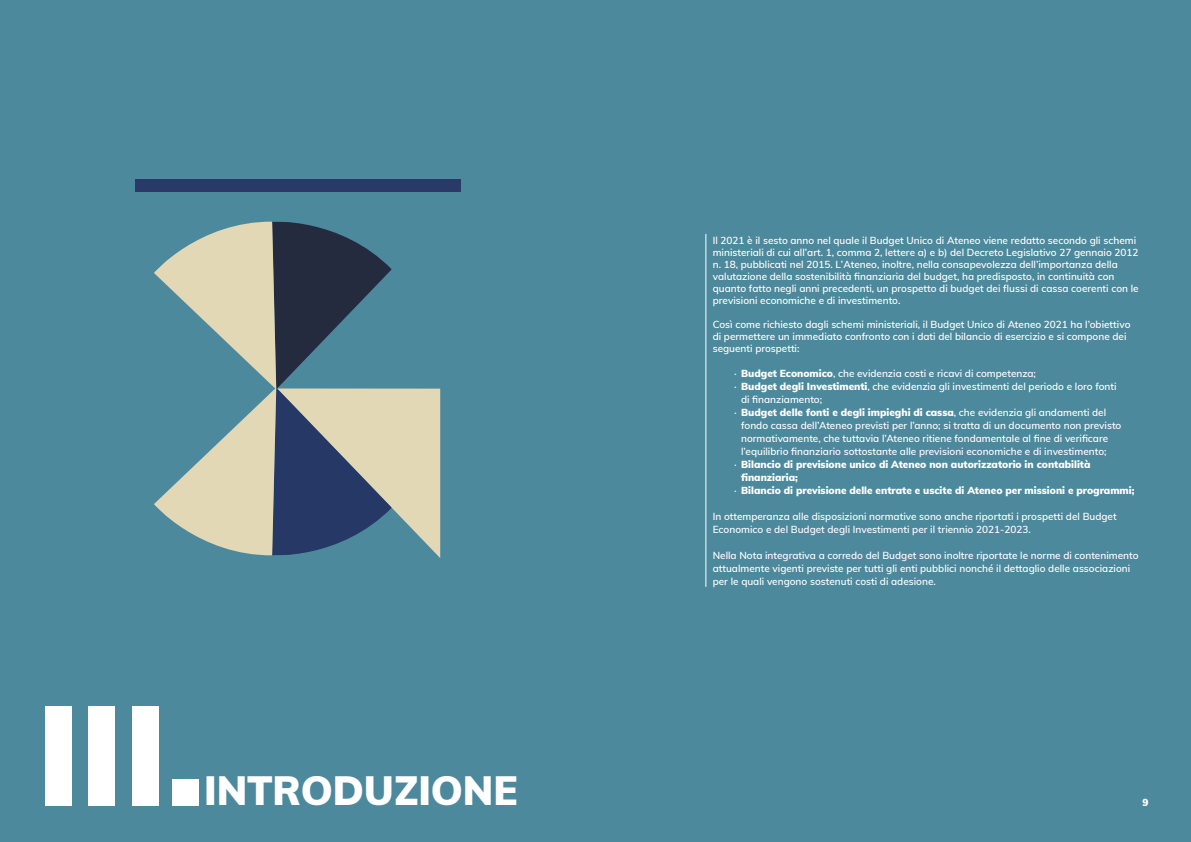
<style>
.page{position:relative;width:1191px;height:842px;background:#fff}
.page>*{position:absolute;margin:0;border:0;box-sizing:border-box;transform-origin:0 0}
.t1{font:900 140px "Muli";color:#fff}
.t2{font:900 40px "Muli";letter-spacing:-.005em;color:#fff}
.t3{font:600 10px/12px "Muli";color:#fff}
.t4{font:900 10px "Muli";color:#fff}
.s1{font-weight:900}
.s2{font-weight:600}
</style>
<div class="page">
<div style="left:0;top:0;width:609px;height:842px;background:#4d899c"></div>
<div style="left:595px;top:0;width:596px;height:842px;background:#4d899c"></div>
<div style="left:135px;top:179px;width:326px;height:13px;background:#293a68"></div>
<svg style="left:154px;top:221px;width:286px;height:337px"></svg>
<hr style="left:705px;top:234px;width:1px;height:353px;background:#fff">
<h1 class="t1" style="left:36px;top:652px;width:171px">III.</h1>
<h2 class="t2" style="left:204px;top:761px;width:315px">INTRODUZIONE</h2>
<p class="t3" style="left:712px;top:234px;width:427px">Il 2021 è il sesto anno nel quale il Budget Unico di Ateneo viene redatto secondo gli schemi ministeriali di cui all’art. 1, comma 2, lettere a) e b) del Decreto Legislativo 27 gennaio 2012 n. 18, pubblicati nel 2015. L’Ateneo, inoltre, nella consapevolezza dell’importanza della valutazione della sostenibilità finanziaria del budget, ha predisposto, in continuità con quanto fatto negli anni precedenti, un prospetto di budget dei flussi di cassa coerenti con le previsioni economiche e di investimento.</p>
<p class="t3" style="left:712px;top:318px;width:419px">Così come richiesto dagli schemi ministeriali, il Budget Unico di Ateneo 2021 ha l’obiettivo di permettere un immediato confronto con i dati del bilancio di esercizio e si compone dei seguenti prospetti:</p>
<p class="t3" style="left:732px;top:367px;width:305px">∙ <span class="s1">Budget Economico</span>, che evidenzia costi e ricavi di competenza;</p>
<p class="t3" style="left:732px;top:380px;width:385px">∙ <span class="s1">Budget degli Investimenti</span>, che evidenzia gli investimenti del periodo e loro fonti</p>
<p class="t3" style="left:741px;top:393px;width:83px">di finanziamento;</p>
<p class="t4" style="left:732px;top:405px;width:375px"><span class="s2">∙</span> Budget delle fonti e degli impieghi di cassa<span class="s2">, che evidenzia gli andamenti del</span></p>
<p class="t3" style="left:741px;top:419px;width:382px">fondo cassa dell’Ateneo previsti per l’anno; si tratta di un documento non previsto</p>
<p class="t3" style="left:741px;top:432px;width:368px">normativamente, che tuttavia l’Ateneo ritiene fondamentale al fine di verificare</p>
<p class="t3" style="left:741px;top:445px;width:367px">l’equilibrio finanziario sottostante alle previsioni economiche e di investimento;</p>
<p class="t4" style="left:732px;top:457px;width:359px"><span class="s2">∙</span> Bilancio di previsione unico di Ateneo non autorizzatorio in contabilità</p>
<p class="t4" style="left:741px;top:470px;width:58px">finanziaria;</p>
<p class="t4" style="left:732px;top:483px;width:403px"><span class="s2">∙</span> Bilancio di previsione delle entrate e uscite di Ateneo per missioni e programmi;</p>
<p class="t3" style="left:712px;top:509px;width:405px;line-height:13px">In ottemperanza alle disposizioni normative sono anche riportati i prospetti del Budget<br>Economico e del Budget degli Investimenti per il triennio 2021-2023.</p>
<p class="t3" style="left:712px;top:548px;width:427px;line-height:13px">Nella Nota integrativa a corredo del Budget sono inoltre riportate le norme di contenimento attualmente vigenti previste per tutti gli enti pubblici nonché il dettaglio delle associazioni per le quali vengono sostenuti costi di adesione.</p>
<p class="t4" style="left:1142px;top:795px;width:7px">9</p>
</div>
